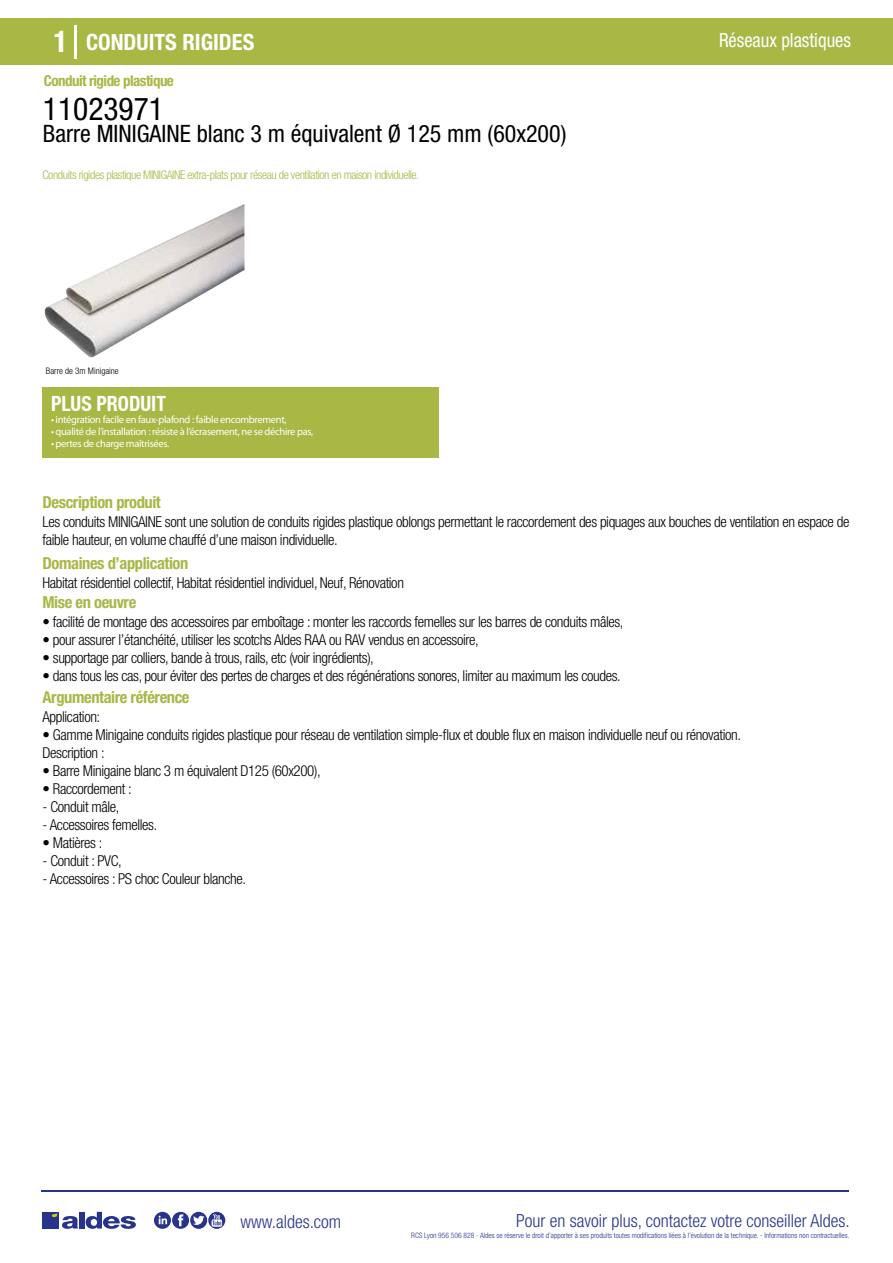
<style>
.page{position:relative;width:893px;height:1263px;background:#fff}
.page>*{position:absolute;margin:0;border:0;box-sizing:border-box;transform-origin:0 0}
.t1{font:condensed 31.5px "Helvetica Neue LT Std";color:#000}
.t2{font:condensed 24px "Helvetica Neue LT Std";color:#000}
.t3{font:700 condensed 22.5px "Helvetica Neue LT Std";color:#fff}
.t4{font:700 condensed 21px "Helvetica Neue";color:#fff;scale:.95 1}
.t5{font:condensed 19.5px "Helvetica Neue LT Std";color:#fff;scale:.95 1}
.t6{font:300 condensed 18px "Helvetica Neue";color:#28348b}
.t7{font:700 condensed 16.5px "Helvetica Neue LT Std";letter-spacing:-.025em;color:#a9b745}
.t8{font:300 condensed 15px/18px "Helvetica Neue LT Std";letter-spacing:-.025em;color:#000}
.t9{font:700 condensed 15px "Helvetica Neue LT Std";letter-spacing:-.035em;color:#a9b745}
.t10{font:300 condensed 12px "Helvetica Neue LT Std";letter-spacing:-.035em;color:#a9b745}
.t11{font:10.5px "Myriad Pro";letter-spacing:-.03em;color:#fff}
.t12{font:300 condensed 9px "Helvetica Neue";color:#000}
.t13{font:300 condensed 7.5px "Helvetica Neue";color:#28348b}
.s1{font-size:30px}
</style>
<div class="page">
<div style="left:0;top:18px;width:893px;height:46px;background:#a9b745"></div>
<div style="left:43px;top:387px;width:396px;height:70px;background:#a9b745"></div>
<hr style="left:74px;top:25px;width:2px;height:33px;background:#fff">
<svg style="left:44px;top:204px;width:200px;height:154px"></svg>
<hr style="left:41px;top:1190px;width:808px;height:1px;background:#28348b">
<svg style="left:154px;top:1212px;width:71px;height:17px"></svg>
<div style="left:42px;top:1212px;width:17px;height:16px;background:#28348b"></div>
<div style="left:79px;top:1212px;width:5px;height:16px;background:#28348b"></div>
<svg style="left:86px;top:1212px;width:50px;height:17px"></svg>
<svg style="left:52px;top:1213px;width:26px;height:16px"></svg>
<h3 class="t3" style="left:54px;top:28px;width:202px"><span class="s1">1</span> CONDUITS RIGIDES</h3>
<h3 class="t5" style="left:719px;top:29px;width:140px">Réseaux plastiques</h3>
<p class="t9" style="left:44px;top:71px;width:132px">Conduit rigide plastique</p>
<h1 class="t1" style="left:43px;top:91px;width:122px">11023971</h1>
<h2 class="t2" style="left:43px;top:120px;width:525px">Barre MINIGAINE blanc 3 m équivalent Ø 125 mm (60x200)</h2>
<p class="t10" style="left:43px;top:167px;width:378px">Conduits rigides plastique MINIGAINE extra-plats pour réseau de ventilation en maison individuelle.</p>
<p class="t12" style="left:46px;top:365px;width:74px">Barre de 3m Minigaine</p>
<p class="t12" style="left:63px;top:365px;width:38px">s Minigaine</p>
<h3 class="t4" style="left:51px;top:391px;width:122px">PLUS PRODUIT</h3>
<p class="t11" style="left:51px;top:413px;width:237px">• intégration facile en faux-plafond : faible encombrement,</p>
<p class="t11" style="left:51px;top:425px;width:264px">• qualité de l’installation : résiste à l’écrasement, ne se déchire pas,</p>
<p class="t11" style="left:51px;top:437px;width:120px">• pertes de charge maîtrisées.</p>
<p class="t7" style="left:43px;top:492px;width:120px">Description produit</p>
<p class="t8" style="left:43px;top:513px;width:808px">Les conduits MINIGAINE sont une solution de conduits rigides plastique oblongs permettant le raccordement des piquages aux bouches de ventilation en espace de faible hauteur, en volume chauffé d’une maison individuelle.</p>
<p class="t8" style="left:43px;top:573px;width:363px">Habitat résidentiel collectif, Habitat résidentiel individuel, Neuf, Rénovation</p>
<p class="t8" style="left:43px;top:613px;width:582px">• facilité de montage des accessoires par emboîtage : monter les raccords femelles sur les barres de conduits mâles,</p>
<p class="t8" style="left:43px;top:631px;width:438px">• pour assurer l’étanchéité, utiliser les scotchs Aldes RAA ou RAV vendus en accessoire,</p>
<p class="t8" style="left:43px;top:649px;width:333px">• supportage par colliers, bande à trous, rails, etc (voir ingrédients),</p>
<p class="t8" style="left:43px;top:667px;width:580px">• dans tous les cas, pour éviter des pertes de charges et des régénérations sonores, limiter au maximum les coudes.</p>
<p class="t7" style="left:43px;top:553px;width:147px">Domaines d’application</p>
<p class="t7" style="left:43px;top:592px;width:95px">Mise en oeuvre</p>
<p class="t7" style="left:43px;top:687px;width:149px">Argumentaire référence</p>
<p class="t8" style="left:43px;top:708px;width:59px">Application:</p>
<p class="t8" style="left:43px;top:726px;width:700px">• Gamme Minigaine conduits rigides plastique pour réseau de ventilation simple-flux et double flux en maison individuelle neuf ou rénovation.<br>Description :</p>
<p class="t8" style="left:43px;top:762px;width:280px">• Barre Minigaine blanc 3 m équivalent D125 (60x200),</p>
<p class="t8" style="left:43px;top:780px;width:91px">• Raccordement :</p>
<p class="t8" style="left:43px;top:798px;width:78px">- Conduit mâle,</p>
<p class="t8" style="left:43px;top:816px;width:116px">- Accessoires femelles.</p>
<p class="t8" style="left:43px;top:834px;width:62px">• Matières :</p>
<p class="t8" style="left:43px;top:852px;width:81px">- Conduit : PVC,</p>
<p class="t8" style="left:43px;top:870px;width:205px">- Accessoires : PS choc Couleur blanche.</p>
<p class="t6" style="left:240px;top:1211px;width:102px">www.aldes.com</p>
<p class="t6" style="left:516px;top:1211px;width:335px">Pour en savoir plus, contactez votre conseiller Aldes.</p>
<p class="t13" style="left:411px;top:1230px;width:440px">RCS Lyon 956 506 828 - Aldes se réserve le droit d’apporter à ses produits toutes modifications liées à l’évolution de la technique. - Informations non contractuelles.</p>
</div>
